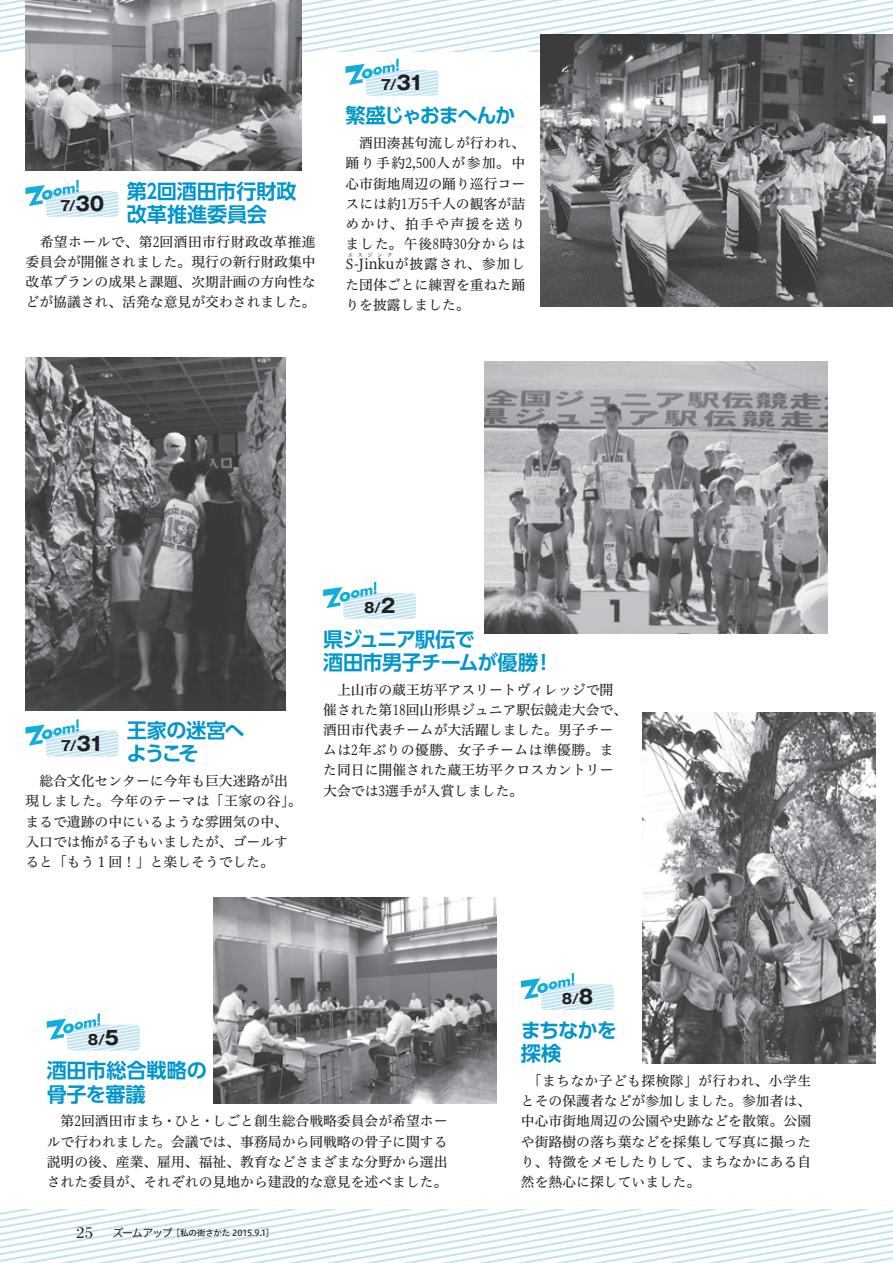
<style>
.page{position:relative;width:893px;height:1263px;background:#fff}
.page>*{position:absolute;margin:0;border:0;box-sizing:border-box;transform-origin:0 0}
.t1{font:700 20.25px/23.4px "UD Shin Go Pro De";letter-spacing:-.03em;color:#0095cc}
.t2{font:700 20.25px "UD Shin Go Pro De";letter-spacing:-.075em;color:#0095cc}
.t3{font:700 20.25px "UD Shin Go Pro De";letter-spacing:-.07em;color:#0095cc}
.t4{font:700 20.25px "UD Shin Go Pro De";letter-spacing:-.005em;color:#0095cc}
.t5{font:16.5px "Bodoni";color:#231f20}
.t6{font:13.8px/20.2px "Hiragino UD Serif Std N W4";color:#231f20;text-align:justify}
.t7{font:700 13.8px "Gothic MB101";color:#231f20}
.t8{font:11.1px "Hiragino UD Sans Std N W4";letter-spacing:-.13em;color:#231f20}
.t9{font:8.55px "Hiragino UD Sans Std N W5";letter-spacing:-.015em;color:#231f20}
.t10{font:5.25px "Hiragino UD Serif Std N W4";color:#231f20}
.s1{font-size:19.2px}
</style>
<div class="page">
<svg style="left:0;top:1210px;width:893px;height:53px"></svg>
<svg style="left:0;top:0;width:893px;height:51px"></svg>
<svg style="left:47px;top:1013px;width:93px;height:37px"></svg>
<svg style="left:323px;top:582px;width:93px;height:37px"></svg>
<svg style="left:521px;top:973px;width:93px;height:37px"></svg>
<svg style="left:345px;top:58px;width:93px;height:38px"></svg>
<svg style="left:26px;top:180px;width:92px;height:37px"></svg>
<svg style="left:26px;top:719px;width:92px;height:37px"></svg>
<img style="left:26px;top:0;width:276px;height:171px">
<img style="left:214px;top:898px;width:283px;height:205px">
<img style="left:642px;top:712px;width:234px;height:351px">
<img style="left:485px;top:362px;width:342px;height:272px">
<img style="left:26px;top:357px;width:260px;height:353px">
<img style="left:540px;top:34px;width:353px;height:272px">
<p class="t7" style="left:381px;top:75px;width:44px">7/<span class="s1">31</span></p>
<h1 class="t1" style="left:127px;top:179px;width:171px">第2回酒田市行財政</h1>
<p class="t7" style="left:60px;top:196px;width:46px">7/<span class="s1">30</span></p>
<h1 class="t4" style="left:127px;top:198px;width:142px">改革推進委員会</h1>
<p class="t6" style="left:26px;top:230px;width:292px;text-indent:14px">希望ホールで、第2回酒田市行財政改革推進委員会が開催されました。現行の新行財政集中改革プランの成果と課題、次期計画の方向性などが協議され、活発な意見が交わされました。</p>
<h1 class="t2" style="left:345px;top:99px;width:171px">繁盛じゃおまへんか</h1>
<p class="t6" style="left:345px;top:132px;width:181px;text-indent:14px">酒田湊甚句流しが行われ、踊り手約2,500人が参加。中心市街地周辺の踊り巡行コースには約万1 5千人の観客が詰めかけ、拍手や声援を送りました。午後時8 30分からはS Jinkuが披露され、参加し</p>
<p class="t10" style="left:367px;top:251px;width:7px">ジ</p>
<p class="t10" style="left:387px;top:251px;width:7px">ク</p>
<p class="t10" style="left:358px;top:251px;width:7px">ス</p>
<p class="t10" style="left:377px;top:251px;width:7px">ン</p>
<p class="t10" style="left:348px;top:251px;width:7px">エ</p>
<p class="t6" style="left:345px;top:253px;width:181px;text-align:left;text-indent:8px">-<br>た団体ごとに練習を重ねた踊りを披露しました。</p>
<p class="t7" style="left:364px;top:598px;width:33px">8/<span class="s1">2</span></p>
<h1 class="t3" style="left:323px;top:622px;width:153px">県ジュニア駅伝で</h1>
<h1 class="t1" style="left:127px;top:718px;width:120px">王家の迷宮へ</h1>
<p class="t7" style="left:61px;top:736px;width:44px">7/<span class="s1">31</span></p>
<h1 class="t1" style="left:127px;top:741px;width:74px">ようこそ</h1>
<p class="t6" style="left:25px;top:770px;width:278px;text-align:left;text-indent:14px">総合文化センターに今年も巨大迷路が出現しました。今年のテーマは「王家の谷。「まるで遺跡の中にいるような雰囲気の中、入口では怖がる子もいましたが、ゴールすると「もう１回！」と楽しそうでした。</p>
<h1 class="t1" style="left:323px;top:650px;width:217px">酒田市男子チームが優勝</h1>
<h1 class="t1" style="left:534px;top:650px;width:22px">!</h1>
<p class="t6" style="left:323px;top:679px;width:306px;text-align:left;text-indent:14px">上山市の蔵王坊平アスリートヴィレッジで開催された第18回山形県ジュニア駅伝競走大会で、酒田市代表チームが大活躍しました。男子チームは2年ぶりの優勝、女子チームは準優勝。また同日に開催された蔵王坊平クロスカントリー大会では3選手が入賞しました。</p>
<p class="t7" style="left:562px;top:989px;width:33px">8/<span class="s1">8</span></p>
<p class="t7" style="left:88px;top:1030px;width:32px">8/<span class="s1">5</span></p>
<h1 class="t1" style="left:47px;top:1058px;width:162px">酒田市総合戦略の骨子を審議</h1>
<p class="t6" style="left:47px;top:1110px;width:402px;text-indent:14px">第2回酒田市まち・ひと・しごと創生総合戦略委員会が希望ホールで行われました。会議では、事務局から同戦略の骨子に関する説明の後、産業、雇用、福祉、教育などさまざまな分野から選出された委員が、それぞれの見地から建設的な意見を述べました。</p>
<p class="t5" style="left:77px;top:1224px;width:18px">25</p>
<p class="t8" style="left:112px;top:1224px;width:62px">ズームアップ</p>
<p class="t9" style="left:172px;top:1226px;width:104px">［私の街さかた 2015.9.1[</p>
<h1 class="t1" style="left:521px;top:1018px;width:98px">まちなかを探検</h1>
<p class="t6" style="left:521px;top:1070px;width:292px;text-indent:7px">「まちなか子ども探検隊」が行われ、小学生とその保護者などが参加しました。参加者は、中心市街地周辺の公園や史跡などを散策。公園や街路樹の落ち葉などを採集して写真に撮ったり、特徴をメモしたりして、まちなかにある自然を熱心に探していました。</p>
</div>
